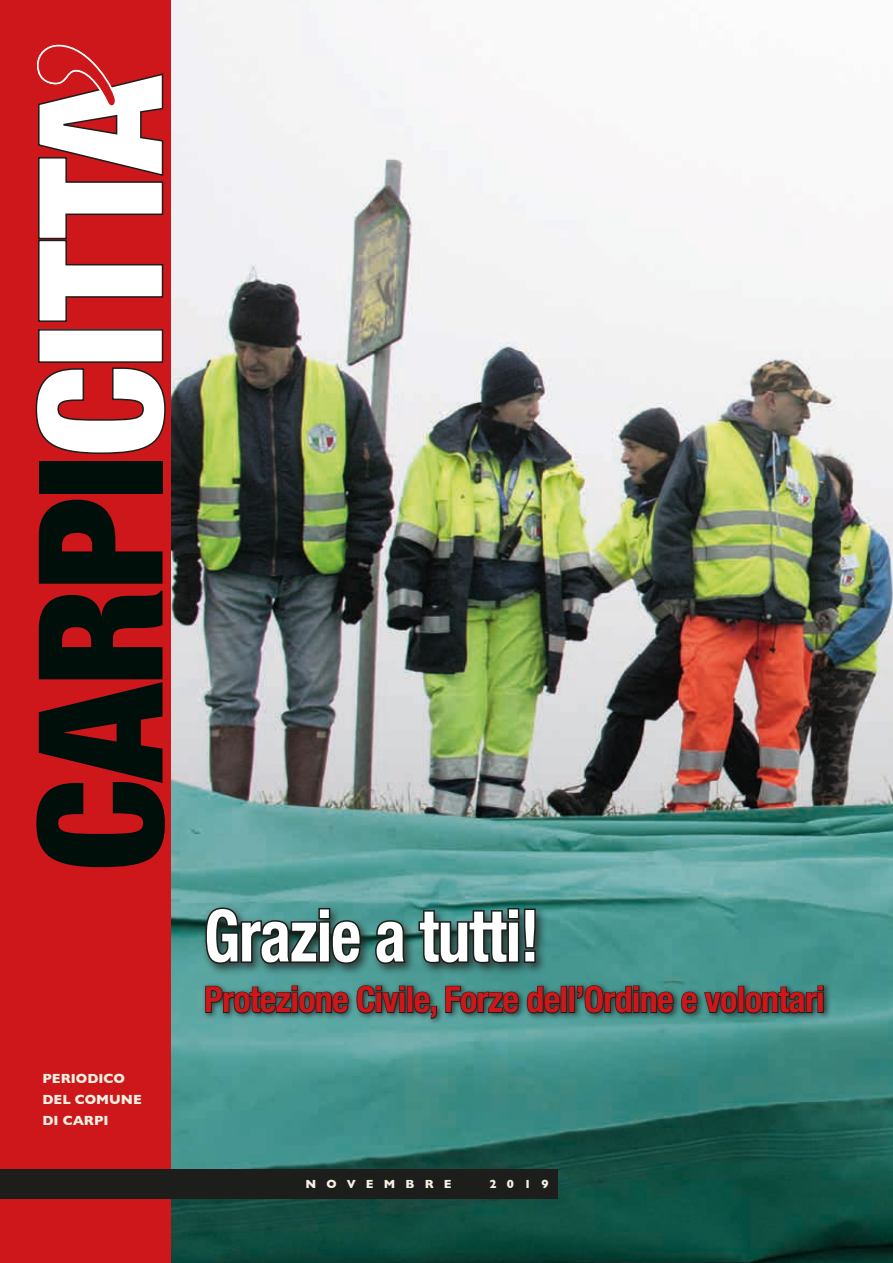
<style>
.page{position:relative;width:893px;height:1263px;background:#fff}
.page>*{position:absolute;margin:0;border:0;box-sizing:border-box;transform-origin:0 0}
.t1{font:700 condensed 72px "Helvetica Neue LT Std";letter-spacing:-.015em;color:#fff;scale:.9 1}
.t2{font:700 condensed 36px "Helvetica Neue LT Std";letter-spacing:-.02em;color:#cd171a}
.t3{font:700 13.5px/21px "Gill Sans";color:#f5f1e2}
.t4{font:700 12px "Gill Sans";letter-spacing:.85em;color:#f5f1e2}
</style>
<div class="page">
<img style="left:170px;top:0;width:723px;height:1263px">
<div style="left:202px;top:982px;width:629px;height:44px;background:#1d1d1b;opacity:.75"></div>
<svg style="left:204px;top:985px;width:145px;height:29px;background:#355653"></svg>
<svg style="left:356px;top:984px;width:50px;height:38px;background:#3a625e"></svg>
<div style="left:407px;top:986px;width:6px;height:27px;border:2px solid #1d1d1b"></div>
<svg style="left:413px;top:991px;width:25px;height:29px"></svg>
<svg style="left:444px;top:985px;width:76px;height:29px;background:#315652"></svg>
<svg style="left:526px;top:985px;width:35px;height:29px"></svg>
<div style="left:561px;top:986px;width:6px;height:27px;border:2px solid #1d1d1b"></div>
<div style="left:569px;top:986px;width:6px;height:27px;border:2px solid #1d1d1b"></div>
<svg style="left:576px;top:984px;width:98px;height:30px;background:#2f524e"></svg>
<svg style="left:680px;top:991px;width:58px;height:31px;background:#34625d"></svg>
<div style="left:738px;top:986px;width:6px;height:27px;border:2px solid #1d1d1b"></div>
<svg style="left:744px;top:985px;width:81px;height:29px;background:#2e504c"></svg>
<div style="left:201px;top:904px;width:347px;height:72px;background:#1d1d1b;opacity:.75"></div>
<svg style="left:204px;top:906px;width:158px;height:59px;background:#2f4f4b"></svg>
<svg style="left:374px;top:919px;width:34px;height:46px;background:#2a4643"></svg>
<svg style="left:417px;top:906px;width:120px;height:59px;background:#2a4844"></svg>
<div style="left:0;top:0;width:170px;height:1263px;background:#cd171a"></div>
<div style="left:0;top:1169px;width:557px;height:30px;background:#1d1d1b"></div>
<svg style="left:36px;top:591px;width:129px;height:276px"></svg>
<svg style="left:39px;top:500px;width:124px;height:84px"></svg>
<div style="left:39px;top:461px;width:124px;height:32px;background:#000f09"></div>
<svg style="left:35px;top:367px;width:131px;height:87px"></svg>
<div style="left:39px;top:330px;width:124px;height:32px;background:#fff"></div>
<div style="left:38px;top:329px;width:125px;height:34px;border:1px solid #1d1d1b"></div>
<svg style="left:37px;top:44px;width:127px;height:278px"></svg>
<p class="t3" style="left:43px;top:1068px;width:101px">PERIODICO<br>DEL COMUNE<br>DI CARPI</p>
<h1 class="t1" style="left:204px;top:892px;width:374px">Grazie a tutti!</h1>
<p class="t2" style="left:204px;top:978px;width:622px">Protezione Civile, Forze dell’Ordine e volontari</p>
<p class="t4" style="left:305px;top:1175px;width:148px">NOVEMBRE</p>
<p class="t4" style="left:489px;top:1175px;width:61px">2019</p>
</div>
